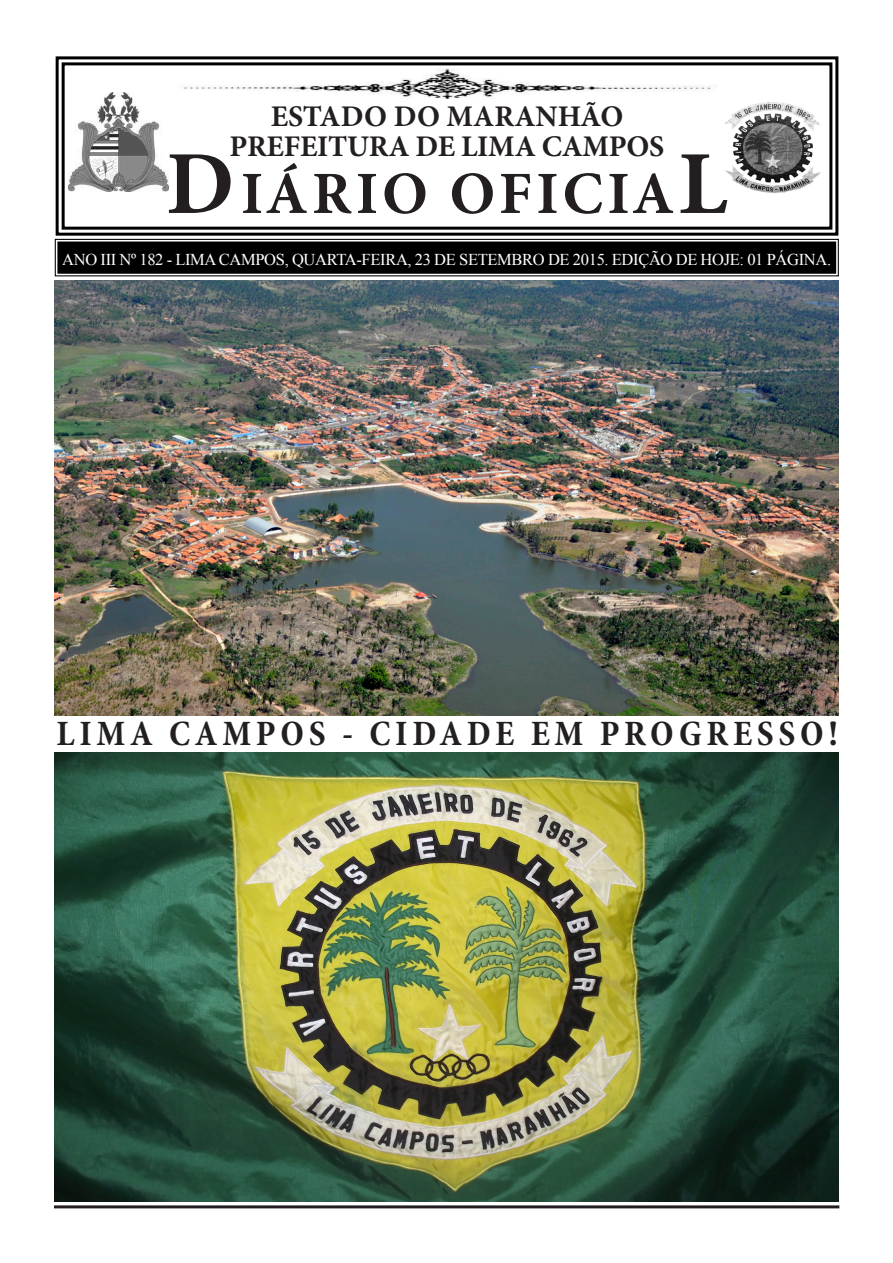
<style>
.page{position:relative;width:893px;height:1263px;background:#fff}
.page>*{position:absolute;margin:0;border:0;box-sizing:border-box;transform-origin:0 0}
.t1{font:700 60px "Minion Pro";letter-spacing:.06em;color:#231f20}
.t2{font:700 condensed 36px "Minion Pro";letter-spacing:.13em;color:#231f20}
.t3{font:700 30px "Minion Pro";letter-spacing:-.01em;color:#231f20}
.t4{font:16.5px "Times New Roman";letter-spacing:-.02em;color:#fff}
.s1{font-size:90px}
</style>
<div class="page">
<svg style="left:55px;top:56px;width:784px;height:180px"></svg>
<div style="left:62px;top:62px;width:770px;height:168px;border:3px solid #000"></div>
<svg style="left:54px;top:238px;width:785px;height:39px;background:#242424"></svg>
<div style="left:57px;top:241px;width:779px;height:33px;border:2px solid #000"></div>
<div style="left:61px;top:245px;width:771px;height:25px;border:1px solid #000"></div>
<img style="left:717px;top:97px;width:108px;height:103px">
<hr style="left:54px;top:1205px;width:785px;height:3px;background:#231f20">
<img style="left:68px;top:93px;width:101px;height:98px">
<img style="left:170px;top:69px;width:552px;height:30px">
<img style="left:55px;top:753px;width:784px;height:448px">
<img style="left:54px;top:281px;width:785px;height:434px">
<p class="t3" style="left:271px;top:95px;width:354px">ESTADO DO MARANHÃO</p>
<p class="t3" style="left:230px;top:125px;width:436px">PREFEITURA DE LIMA CAMPOS</p>
<p class="t1" style="left:166px;top:151px;width:563px"><span class="s1">D</span>IÁRIO OFICIA<span class="s1">L</span></p>
<p class="t4" style="left:62px;top:249px;width:770px">ANO III Nº 182 - LIMA CAMPOS, QUARTA-FEIRA, 23 DE SETEMBRO DE 2015. EDIÇÃO DE HOJE: 01 PÁGINA.</p>
<p class="t2" style="left:57px;top:709px;width:783px">LIMA CAMPOS - CIDADE EM PROGRESSO!</p>
</div>
